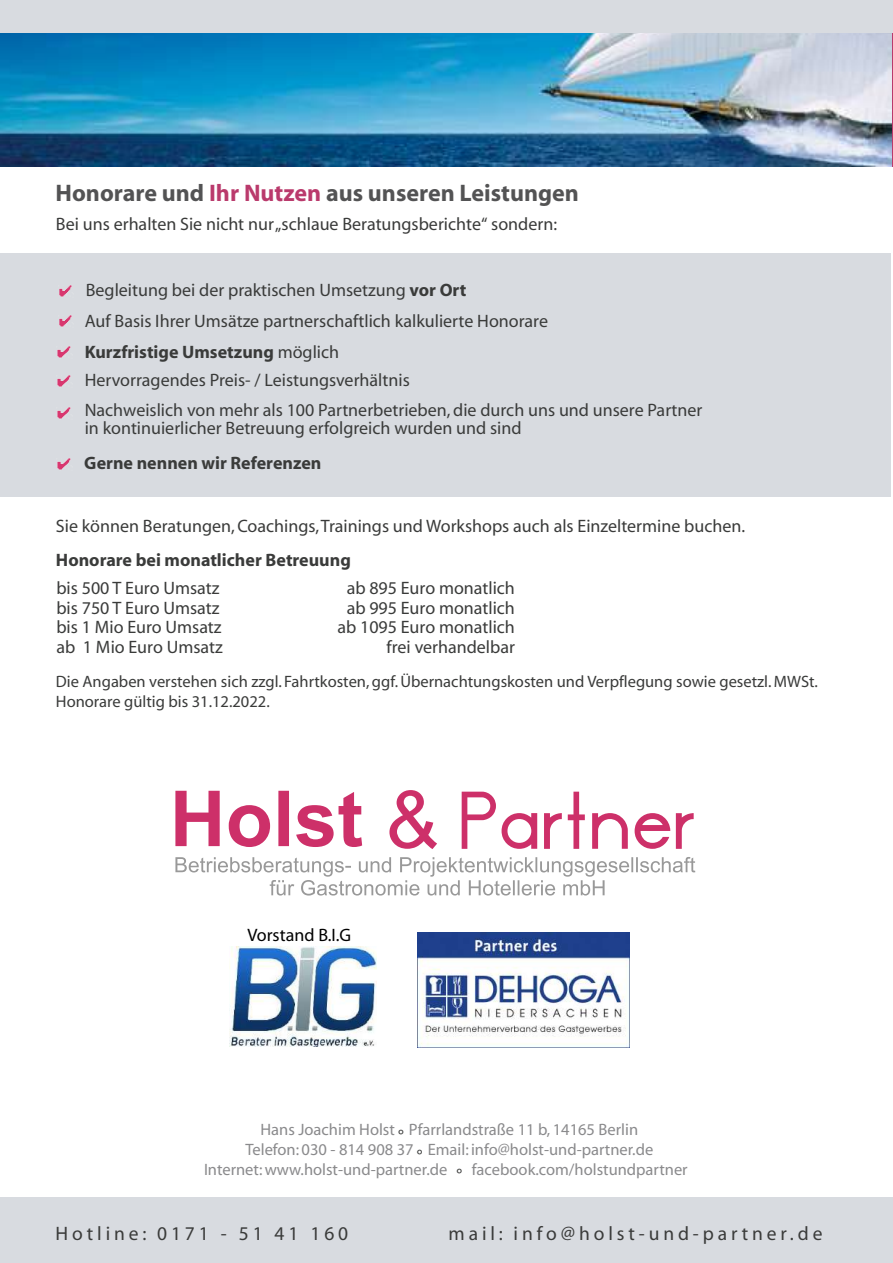
<style>
.page{position:relative;width:893px;height:1263px;background:#fff}
.page>*{position:absolute;margin:0;border:0;box-sizing:border-box;transform-origin:0 0}
.t1{font:700 24px "Myriad";color:#535354}
.t2{font:19.5px "Myriad";letter-spacing:.2em;color:#3a3b3a}
.t3{font:18px/19.5px "Myriad";color:#3a3b3a}
.t4{font:700 18px "Myriad";color:#3a3b3a}
.t5{font:18px "Myriad";color:#000}
.t6{font:16.5px "Myriad";color:#8a8a8c}
.t7{font:16.5px/19.8px "Myriad";color:#3a3b3a}
.s1{color:#ba3a6c}
.s2{font-weight:700}
</style>
<div class="page">
<hr style="left:891px;top:27px;width:2px;height:140px;background:#ba3a6c">
<div style="left:0;top:1197px;width:893px;height:66px;background:#d8dbe0"></div>
<img style="left:0;top:33px;width:891px;height:133px">
<div style="left:0;top:253px;width:891px;height:243px;background:#d8dbe0"></div>
<img style="left:59px;top:285px;width:13px;height:12px">
<img style="left:59px;top:315px;width:13px;height:12px">
<img style="left:57px;top:346px;width:14px;height:12px">
<img style="left:57px;top:375px;width:14px;height:12px">
<img style="left:57px;top:407px;width:14px;height:12px">
<div style="left:0;top:0;width:893px;height:33px;background:#d8dbe0"></div>
<img style="left:418px;top:932px;width:212px;height:115px">
<img style="left:57px;top:458px;width:14px;height:12px">
<img style="left:229px;top:947px;width:148px;height:100px">
<img style="left:175px;top:791px;width:187px;height:56px">
<img style="left:462px;top:792px;width:232px;height:57px">
<img style="left:389px;top:790px;width:48px;height:59px">
<img style="left:621px;top:857px;width:74px;height:15px">
<img style="left:485px;top:880px;width:120px;height:15px">
<h1 class="t1" style="left:56px;top:181px;width:525px">Honorare und <span class="s1">Ihr Nutzen</span> aus unseren Leistungen</h1>
<p class="t3" style="left:56px;top:215px;width:503px">Bei uns erhalten Sie nicht nur „schlaue Beratungsberichte“ sondern:</p>
<p class="t3" style="left:86px;top:281px;width:382px">Begleitung bei der praktischen Umsetzung <span class="s2">vor Ort</span></p>
<p class="t3" style="left:85px;top:312px;width:465px">Auf Basis Ihrer Umsätze partnerschaftlich kalkulierte Honorare</p>
<p class="t3" style="left:85px;top:338px;width:327px;line-height:28.2px"><span class="s2">Kurzfristige Umsetzung</span> möglich<br>Hervorragendes Preis- / Leistungsverhältnis</p>
<p class="t3" style="left:85px;top:402px;width:619px;line-height:18px">Nachweislich von mehr als 100 Partnerbetrieben, die durch uns und unsere Partner in kontinuierlicher Betreuung erfolgreich wurden und sind</p>
<p class="t4" style="left:84px;top:453px;width:239px">Gerne nennen wir Referenzen</p>
<p class="t3" style="left:56px;top:517px;width:691px">Sie können Beratungen, Coachings, Trainings und Workshops auch als Einzeltermine buchen.</p>
<p class="t4" style="left:56px;top:551px;width:296px">Honorare bei monatlicher Betreuung</p>
<p class="t3" style="left:56px;top:579px;width:168px">bis 500 T Euro Umsatz bis 750 T Euro Umsatz bis 1 Mio Euro Umsatz ab 1 Mio Euro Umsatz</p>
<p class="t3" style="left:337px;top:579px;width:179px;text-align:right">ab 895 Euro monatlich ab 995 Euro monatlich ab 1095 Euro monatlich frei verhandelbar</p>
<p class="t7" style="left:56px;top:672px;width:763px">Die Angaben verstehen sich zzgl. Fahrtkosten, ggf. Übernachtungskosten und Verpflegung sowie gesetzl. MWSt.<br>Honorare gültig bis 31.12.2022.</p>
<p class="t5" style="left:248px;top:926px;width:105px">Vorstand B.I.G</p>
<p class="t6" style="left:261px;top:1121px;width:379px">Hans Joachim Holst Pfarrlandstraße 11 b, 14165 Berlin</p>
<p class="t6" style="left:245px;top:1141px;width:409px">Telefon: 030 - 814 908 37 Email: info@holst-und-partner.de</p>
<p class="t6" style="left:204px;top:1161px;width:245px">Internet: www.holst-und-partner.de</p>
<p class="t6" style="left:472px;top:1161px;width:217px">facebook.com/holstundpartner</p>
<p class="t3" style="left:398px;top:1127px;width:7px">°</p>
<p class="t3" style="left:417px;top:1146px;width:7px">°</p>
<p class="t3" style="left:456px;top:1166px;width:7px">°</p>
<p class="t2" style="left:56px;top:1224px;width:294px">Hotline: 0171 - 51 41 160</p>
<p class="t2" style="left:449px;top:1224px;width:375px">mail: info@holst-und-partner.de</p>
</div>
